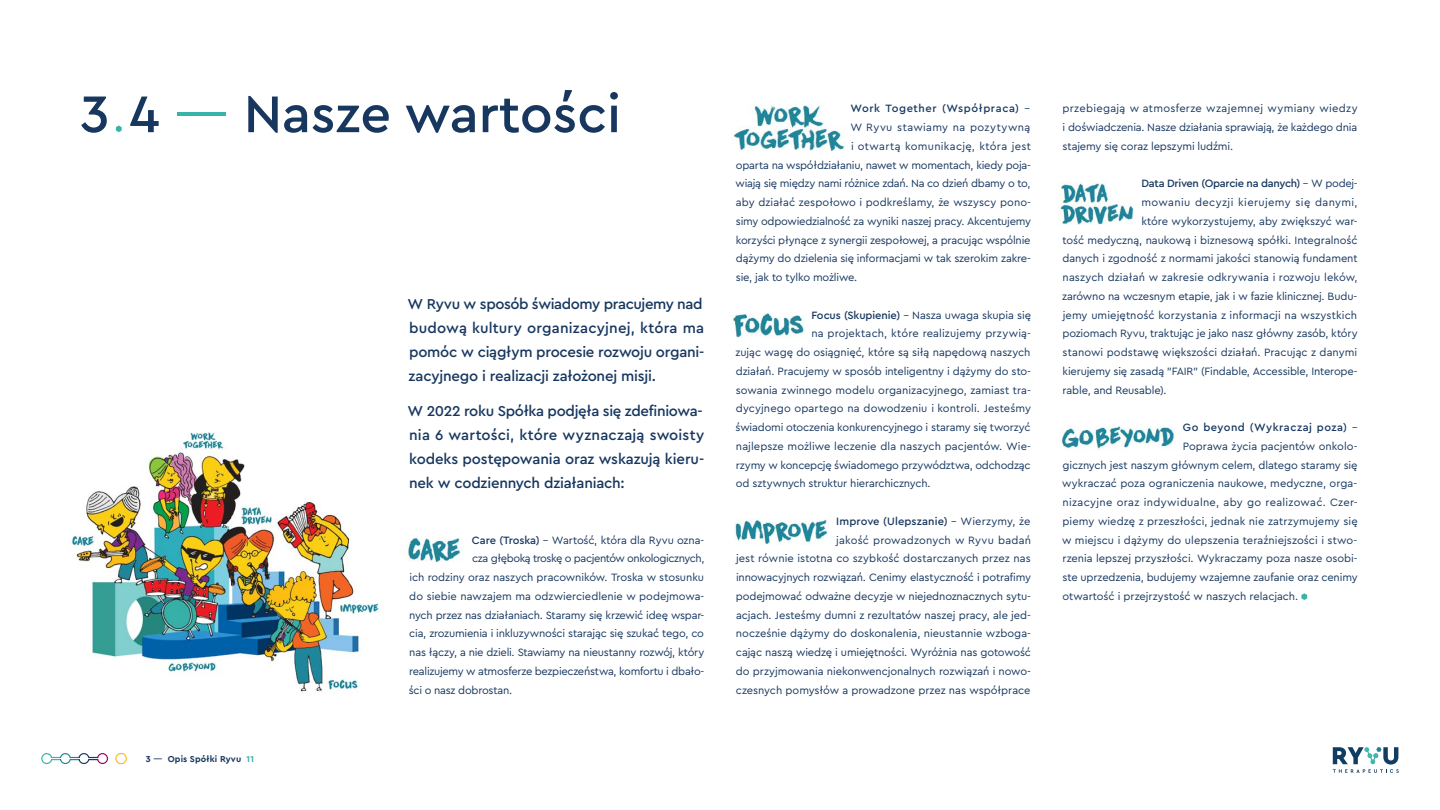
<style>
.page{position:relative;width:1440px;height:810px;background:#fff}
.page>*{position:absolute;margin:0;border:0;box-sizing:border-box;transform-origin:0 0}
.t1{font:500 54px "Cera Pro";color:#17375f}
.t2{font:500 15px/24px "Cera Pro";letter-spacing:-.015em;color:#17375f;text-align:justify}
.t3{font:11.1px/18.8px "Cera Pro";letter-spacing:-.01em;color:#17375f;text-align:right}
.t4{font:11.1px "Cera Pro";letter-spacing:.01em;color:#17375f}
.t5{font:11.1px "Cera Pro";letter-spacing:.025em;color:#17375f}
.t6{font:11.1px "Cera Pro";letter-spacing:.035em;color:#17375f}
.t7{font:500 11.1px "Cera Pro";letter-spacing:.04em;color:#17375f}
.t8{font:11.1px "Cera Pro";letter-spacing:-.04em;color:#17375f}
.t9{font:11.1px "Cera Pro";letter-spacing:.015em;color:#17375f}
.t10{font:500 11.1px "Cera Pro";letter-spacing:-.025em;color:#17375f}
.t11{font:700 9px "Cera Pro";letter-spacing:.01em;color:#17375f}
.s1{font-family:"Abel";font-weight:400;color:#36b4aa}
.s2{font-weight:500}
.s3{color:#36b4aa}
.s4{font-weight:400}
</style>
<div class="page">
<svg style="left:1333px;top:747px;width:66px;height:26px"></svg>
<svg style="left:115px;top:753px;width:12px;height:11px"></svg>
<svg style="left:41px;top:753px;width:67px;height:11px"></svg>
<img style="left:70px;top:432px;width:309px;height:260px">
<svg style="left:116px;top:126px;width:6px;height:6px"></svg>
<svg style="left:1301px;top:593px;width:6px;height:7px"></svg>
<img style="left:735px;top:519px;width:93px;height:26px">
<img style="left:733px;top:313px;width:71px;height:25px">
<img style="left:1061px;top:427px;width:115px;height:23px">
<img style="left:1060px;top:182px;width:74px;height:43px">
<img style="left:408px;top:537px;width:53px;height:24px">
<img style="left:733px;top:105px;width:111px;height:46px">
<h1 class="t1" style="left:80px;top:78px;width:542px">3 4 <span class="s1">—</span> Nasze wartości</h1>
<h2 class="t2" style="left:408px;top:291px;width:298px">W Ryvu w sposób świadomy pracujemy nad budową kultury organizacyjnej, która ma pomóc w ciągłym procesie rozwoju organi&shy;zacyjnego i realizacji założonej misji.</h2>
<h2 class="t2" style="left:408px;top:398px;width:298px">W 2022 roku Spółka podjęła się zdefiniowa&shy;nia 6 wartości, które wyznaczają swoisty kodeks postępowania oraz wskazują kieru&shy;nek w codziennych działaniach:</h2>
<p class="t11" style="left:146px;top:753px;width:110px">3 <span class="s2">—</span> Opis Spółki Ryvu <span class="s3">11</span></p>
<p class="t3" style="left:472px;top:530px;width:234px"><span class="s2">Care (Troska)</span> – Wartość, która dla Ryvu ozna-</p>
<p class="t8" style="left:472px;top:551px;width:234px">cza głęboką troskę o pacjentów onkologicznych,</p>
<p class="t3" style="left:409px;top:568px;width:296px">ich rodziny oraz naszych pracowników. Troska w stosunku</p>
<p class="t3" style="left:409px;top:586px;width:297px">do siebie nawzajem ma odzwierciedlenie w podejmowa-</p>
<p class="t3" style="left:409px;top:605px;width:297px">nych przez nas działaniach. Staramy się krzewić ideę wspar-</p>
<p class="t3" style="left:409px;top:624px;width:296px">cia, zrozumienia i inkluzywności starając się szukać tego, co</p>
<p class="t3" style="left:409px;top:643px;width:297px">nas łączy, a nie dzieli. Stawiamy na nieustanny rozwój, który</p>
<p class="t3" style="left:409px;top:661px;width:297px">realizujemy w atmosferze bezpieczeństwa, komfortu i dbało-</p>
<p class="t3" style="left:409px;top:680px;width:105px">ści o nasz dobrostan.</p>
<p class="t7" style="left:850px;top:101px;width:181px">Work Together (Współpraca) <span class="s4">–</span></p>
<p class="t6" style="left:850px;top:120px;width:181px">W Ryvu stawiamy na pozytywną</p>
<p class="t5" style="left:851px;top:139px;width:181px">i otwartą komunikację, która jest</p>
<p class="t3" style="left:736px;top:155px;width:297px">oparta na współdziałaniu, nawet w momentach, kiedy poja-</p>
<p class="t3" style="left:736px;top:174px;width:297px">wiają się między nami różnice zdań. Na co dzień dbamy o to,</p>
<p class="t3" style="left:736px;top:193px;width:297px">aby działać zespołowo i podkreślamy, że wszyscy pono-</p>
<p class="t3" style="left:736px;top:211px;width:297px">simy odpowiedzialność za wyniki naszej pracy. Akcentujemy</p>
<p class="t3" style="left:736px;top:230px;width:296px">korzyści płynące z synergii zespołowej, a pracując wspólnie</p>
<p class="t3" style="left:736px;top:249px;width:297px">dążymy do dzielenia się informacjami w tak szerokim zakre-</p>
<p class="t3" style="left:736px;top:268px;width:123px">sie, jak to tylko możliwe.</p>
<p class="t3" style="left:811px;top:305px;width:221px"><span class="s2">Focus (Skupienie)</span> – Nasza uwaga skupia się</p>
<p class="t9" style="left:811px;top:326px;width:221px">na projektach, które realizujemy przywią-</p>
<p class="t3" style="left:736px;top:343px;width:297px">zując wagę do osiągnięć, które są siłą napędową naszych</p>
<p class="t3" style="left:736px;top:361px;width:297px">działań. Pracujemy w sposób inteligentny i dążymy do sto-</p>
<p class="t3" style="left:736px;top:380px;width:297px">sowania zwinnego modelu organizacyjnego, zamiast tra-</p>
<p class="t4" style="left:736px;top:401px;width:297px">dycyjnego opartego na dowodzeniu i kontroli. Jesteśmy</p>
<p class="t3" style="left:736px;top:418px;width:297px">świadomi otoczenia konkurencyjnego i staramy się tworzyć</p>
<p class="t3" style="left:736px;top:436px;width:297px">najlepsze możliwe leczenie dla naszych pacjentów. Wie-</p>
<p class="t3" style="left:736px;top:455px;width:296px">rzymy w koncepcję świadomego przywództwa, odchodząc</p>
<p class="t3" style="left:736px;top:474px;width:196px">od sztywnych struktur hierarchicznych.</p>
<p class="t3" style="left:736px;top:511px;width:297px"><span class="s2">Improve (Ulepszanie)</span> – Wierzymy, że<br>jakość prowadzonych w Ryvu badań<br>jest równie istotna co szybkość dostarczanych przez nas innowacyjnych rozwiązań. Cenimy elastyczność i potrafimy podejmować odważne decyzje w niejednoznacznych sytu&shy;acjach. Jesteśmy dumni z rezultatów naszej pracy, ale jed&shy;nocześnie dążymy do doskonalenia, nieustannie wzboga&shy;cając naszą wiedzę i umiejętności. Wyróżnia nas gotowość do przyjmowania niekonwencjonalnych rozwiązań i nowo&shy;czesnych pomysłów a prowadzone przez nas współprace</p>
<p class="t3" style="left:1063px;top:99px;width:297px;text-align:justify">przebiegają w atmosferze wzajemnej wymiany wiedzy i doświadczenia. Nasze działania sprawiają, że każdego dnia stajemy się coraz lepszymi ludźmi.</p>
<p class="t10" style="left:1141px;top:176px;width:218px">Data Driven (Oparcie na danych) <span class="s4">– W podej-</span></p>
<p class="t6" style="left:1141px;top:195px;width:218px">mowaniu decyzji kierujemy się danymi,</p>
<p class="t3" style="left:1141px;top:211px;width:218px">które wykorzystujemy, aby zwiększyć war-</p>
<p class="t3" style="left:1062px;top:230px;width:297px">tość medyczną, naukową i biznesową spółki. Integralność</p>
<p class="t3" style="left:1063px;top:249px;width:297px">danych i zgodność z normami jakości stanowią fundament</p>
<p class="t4" style="left:1063px;top:270px;width:297px">naszych działań w zakresie odkrywania i rozwoju leków,</p>
<p class="t3" style="left:1062px;top:286px;width:297px">zarówno na wczesnym etapie, jak i w fazie klinicznej. Budu-</p>
<p class="t4" style="left:1063px;top:308px;width:296px">jemy umiejętność korzystania z informacji na wszystkich</p>
<p class="t3" style="left:1063px;top:324px;width:297px">poziomach Ryvu, traktując je jako nasz główny zasób, który</p>
<p class="t3" style="left:1063px;top:343px;width:296px">stanowi podstawę większości działań. Pracując z danymi</p>
<p class="t3" style="left:1063px;top:361px;width:297px">kierujemy się zasadą "FAIR" (Findable, Accessible, Interope-</p>
<p class="t3" style="left:1063px;top:380px;width:106px">rable, and Reusable).</p>
<p class="t7" style="left:1183px;top:420px;width:176px">Go beyond (Wykraczaj poza) <span class="s4">–</span></p>
<p class="t3" style="left:1183px;top:436px;width:176px">Poprawa życia pacjentów onkolo-</p>
<p class="t3" style="left:1062px;top:455px;width:297px">gicznych jest naszym głównym celem, dlatego staramy się</p>
<p class="t3" style="left:1062px;top:474px;width:297px">wykraczać poza ograniczenia naukowe, medyczne, orga-</p>
<p class="t5" style="left:1063px;top:495px;width:297px">nizacyjne oraz indywidualne, aby go realizować. Czer-</p>
<p class="t3" style="left:1063px;top:511px;width:297px">piemy wiedzę z przeszłości, jednak nie zatrzymujemy się</p>
<p class="t3" style="left:1062px;top:530px;width:297px">w miejscu i dążymy do ulepszenia teraźniejszości i stwo-</p>
<p class="t3" style="left:1063px;top:549px;width:297px">rzenia lepszej przyszłości. Wykraczamy poza nasze osobi-</p>
<p class="t3" style="left:1063px;top:568px;width:297px">ste uprzedzenia, budujemy wzajemne zaufanie oraz cenimy</p>
<p class="t3" style="left:1063px;top:586px;width:237px">otwartość i przejrzystość w naszych relacjach.</p>
</div>
